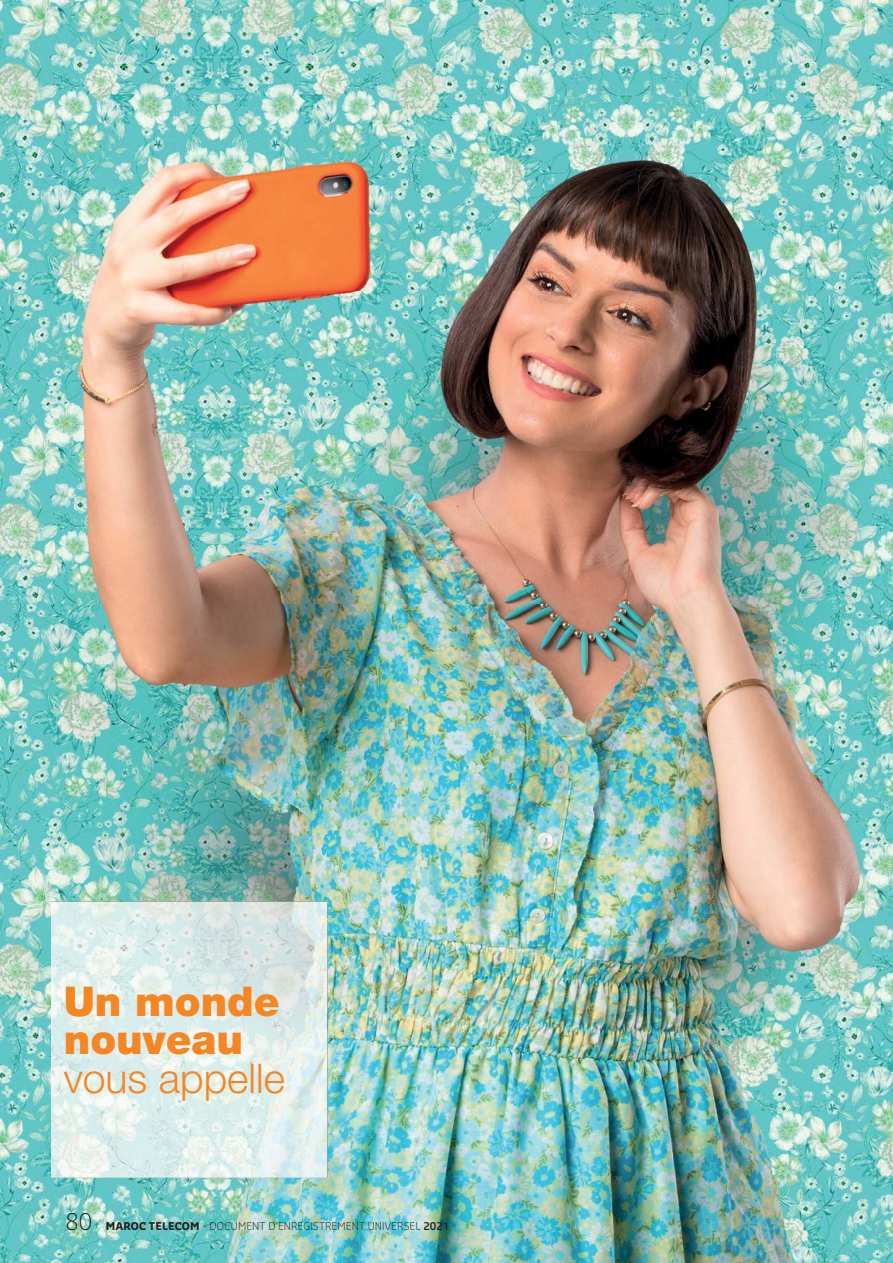
<style>
.page{position:relative;width:893px;height:1263px;background:#fff}
.page>*{position:absolute;margin:0;border:0;box-sizing:border-box;transform-origin:0 0}
.t1{font:900 41.1px/38.1px "Helvetica Neue LT Std";color:#f68622}
.t2{font:300 41.1px "Helvetica Neue LT Std";color:#f68622}
.t3{font:300 10.5px "Sansa Pro";letter-spacing:.01em;color:#231f20}
.s1{font-size:22.5px}
.s2{font-weight:700}
.s3{font-weight:600}
</style>
<div class="page">
<img style="left:0;top:0;width:839px;height:919px">
<img style="left:839px;top:0;width:54px;height:1263px">
<img style="left:0;top:919px;width:86px;height:344px">
<img style="left:302px;top:919px;width:538px;height:344px">
<img style="left:86px;top:1178px;width:216px;height:85px">
<img style="left:51px;top:902px;width:276px;height:276px">
<img style="left:66px;top:987px;width:246px;height:30px">
<img style="left:66px;top:1025px;width:141px;height:30px">
<img style="left:64px;top:1063px;width:220px;height:37px">
<h1 class="t1" style="left:64px;top:987px;width:217px">Un monde nouveau</h1>
<h1 class="t2" style="left:64px;top:1063px;width:223px">vous appelle</h1>
<p class="t3" style="left:65px;top:1221px;width:386px"><span class="s1">80</span> <span class="s2">MAROC TELECOM</span> - DOCUMENT D’ENREGISTREMENT UNIVERSEL <span class="s3">2021</span></p>
</div>
